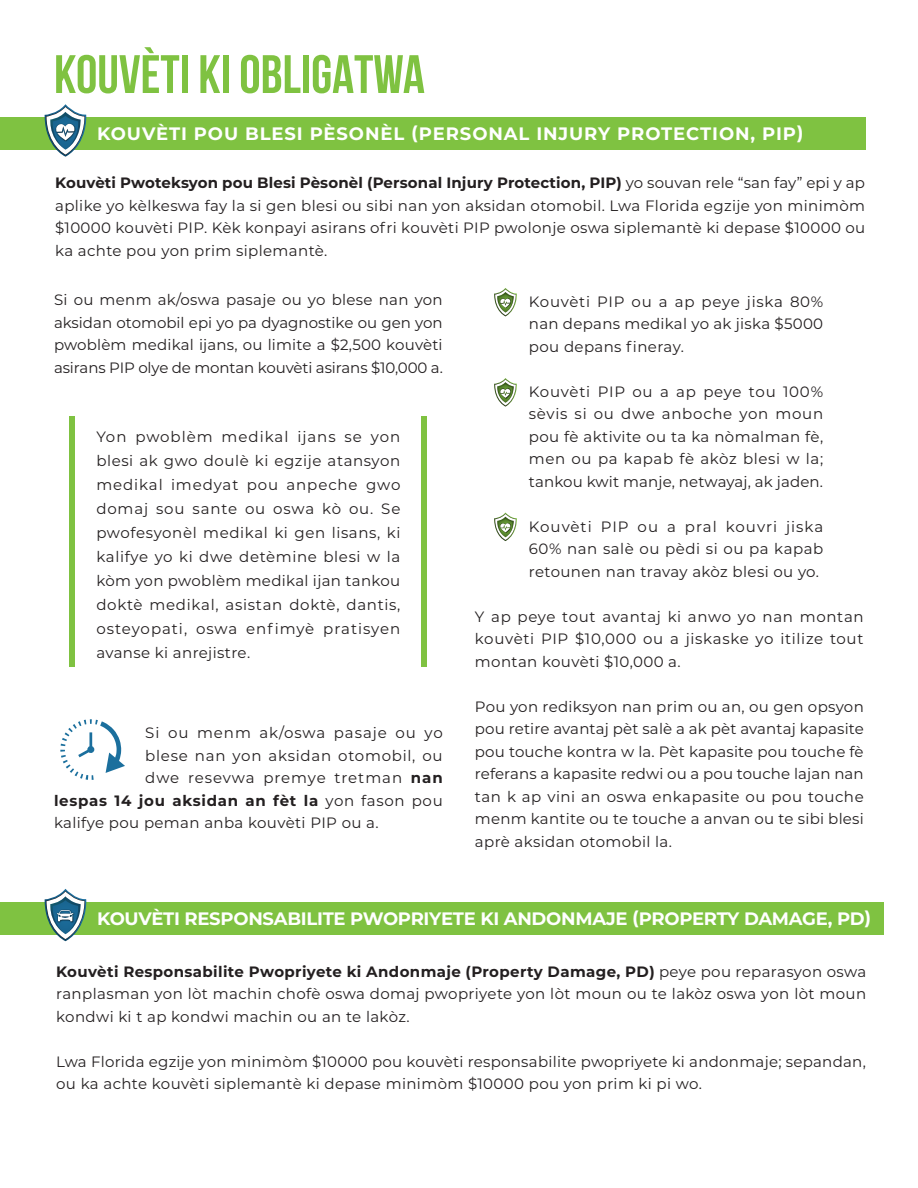
<style>
.page{position:relative;width:918px;height:1188px;background:#fff}
.page>*{position:absolute;margin:0;border:0;box-sizing:border-box;transform-origin:0 0}
.t1{font:700 54px "Bebas Neue";color:#7fc241}
.t2{font:700 18px "Montserrat";letter-spacing:-.015em;color:#fff}
.t3{font:700 18px "Montserrat";letter-spacing:.05em;color:#fff}
.t4{font:15px/22.5px "Montserrat";letter-spacing:.025em;color:#231f20;text-align:justify}
.t5{font:700 15px "Montserrat";letter-spacing:.05em;color:#231f20}
.t6{font:15px "Montserrat";letter-spacing:.05em;color:#231f20}
.t7{font:15px "Montserrat";letter-spacing:.065em;color:#231f20}
.t8{font:15px "Montserrat";letter-spacing:.06em;color:#231f20}
.s1{font-weight:700}
.s2{font-weight:400}
</style>
<div class="page">
<div style="left:0;top:902px;width:883px;height:33px;background:#7fc241"></div>
<div style="left:0;top:117px;width:865px;height:32px;background:#7fc241"></div>
<div style="left:70px;top:416px;width:5px;height:251px;background:#7fc241"></div>
<div style="left:422px;top:416px;width:5px;height:251px;background:#7fc241"></div>
<svg style="left:60px;top:719px;width:65px;height:61px"></svg>
<svg style="left:494px;top:288px;width:23px;height:28px"></svg>
<svg style="left:494px;top:378px;width:23px;height:29px"></svg>
<svg style="left:494px;top:513px;width:23px;height:28px"></svg>
<svg style="left:45px;top:104px;width:42px;height:53px"></svg>
<svg style="left:45px;top:889px;width:42px;height:52px"></svg>
<p class="t1" style="left:54px;top:45px;width:372px">KOUVÈTI KI OBLIGATWA</p>
<p class="t3" style="left:97px;top:121px;width:708px">KOUVÈTI POU BLESI PÈSONÈL (PERSONAL INJURY PROTECTION, PIP)</p>
<p class="t4" style="left:55px;top:171px;width:812px"><span class="s1">Kouvèti Pwoteksyon pou Blesi Pèsonèl (Personal Injury Protection, PIP)</span> yo souvan rele “san fay” epi y ap aplike yo kèlkeswa fay la si gen blesi ou sibi nan yon aksidan otomobil. Lwa Florida egzije yon minimòm $10000 kouvèti PIP. Kèk konpayi asirans ofri kouvèti PIP pwolonje oswa siplemantè ki depase $10000 ou ka achte pou yon prim siplemantè.</p>
<p class="t4" style="left:54px;top:288px;width:390px">Si ou menm ak/oswa pasaje ou yo blese nan yon aksidan otomobil epi yo pa dyagnostike ou gen yon pwoblèm medikal ijans, ou limite a $2,500 kouvèti asirans PIP olye de montan kouvèti asirans $10,000 a.</p>
<p class="t4" style="left:96px;top:425px;width:306px;line-height:24px">Yon pwoblèm medikal ijans se yon blesi ak gwo doulè ki egzije atansyon medikal imedyat pou anpeche gwo domaj sou sante ou oswa kò ou. Se pwofesyonèl medikal ki gen lisans, ki kalifye yo ki dwe detèmine blesi w la kòm yon pwoblèm medikal ijan tankou doktè medikal, asistan doktè, dantis, osteyopati, oswa enfimyè pratisyen avanse ki anrejistre.</p>
<p class="t8" style="left:145px;top:723px;width:299px">Si ou menm ak/oswa pasaje ou yo</p>
<p class="t6" style="left:145px;top:745px;width:299px">blese nan yon aksidan otomobil, ou</p>
<p class="t7" style="left:145px;top:768px;width:299px">dwe resevwa premye tretman <span class="s1">nan</span></p>
<p class="t5" style="left:54px;top:790px;width:390px">lespas 14 jou aksidan an fèt la <span class="s2">yon fason pou</span></p>
<p class="t4" style="left:54px;top:811px;width:326px">kalifye pou peman anba kouvèti PIP ou a.</p>
<p class="t4" style="left:529px;top:290px;width:296px">Kouvèti PIP ou a ap peye jiska 80% nan depans medikal yo ak jiska $5000 pou depans fineray.</p>
<p class="t4" style="left:529px;top:380px;width:296px">Kouvèti PIP ou a ap peye tou 100% sèvis si ou dwe anboche yon moun pou fè aktivite ou ta ka nòmalman fè, men ou pa kapab fè akòz blesi w la; tankou kwit manje, netwayaj, ak jaden.</p>
<p class="t4" style="left:529px;top:515px;width:296px">Kouvèti PIP ou a pral kouvri jiska 60% nan salè ou pèdi si ou pa kapab retounen nan travay akòz blesi ou yo.</p>
<p class="t4" style="left:475px;top:605px;width:390px">Y ap peye tout avantaj ki anwo yo nan montan kouvèti PIP $10,000 ou a jiskaske yo itilize tout montan kouvèti $10,000 a.</p>
<p class="t4" style="left:475px;top:695px;width:391px">Pou yon rediksyon nan prim ou an, ou gen opsyon pou retire avantaj pèt salè a ak pèt avantaj kapasite pou touche kontra w la. Pèt kapasite pou touche fè referans a kapasite redwi ou a pou touche lajan nan tan k ap vini an oswa enkapasite ou pou touche menm kantite ou te touche a anvan ou te sibi blesi aprè aksidan otomobil la.</p>
<p class="t2" style="left:97px;top:906px;width:776px">KOUVÈTI RESPONSABILITE PWOPRIYETE KI ANDONMAJE (PROPERTY DAMAGE, PD)</p>
<p class="t4" style="left:56px;top:959px;width:812px"><span class="s1">Kouvèti Responsabilite Pwopriyete ki Andonmaje (Property Damage, PD)</span> peye pou reparasyon oswa ranplasman yon lòt machin chofè oswa domaj pwopriyete yon lòt moun ou te lakòz oswa yon lòt moun kondwi ki t ap kondwi machin ou an te lakòz.</p>
<p class="t4" style="left:56px;top:1049px;width:811px">Lwa Florida egzije yon minimòm $10000 pou kouvèti responsabilite pwopriyete ki andonmaje; sepandan, ou ka achte kouvèti siplemantè ki depase minimòm $10000 pou yon prim ki pi wo.</p>
</div>
